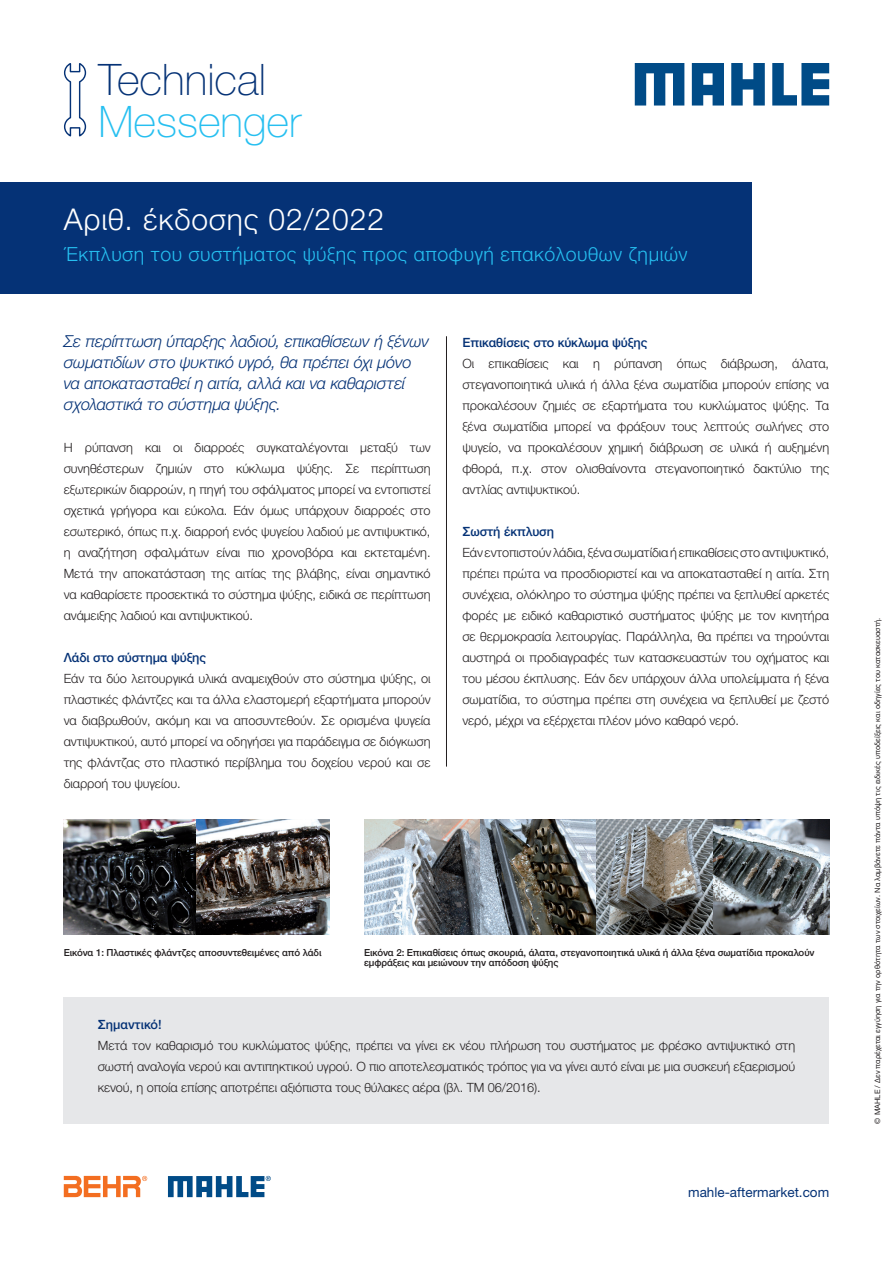
<style>
.page{position:relative;width:893px;height:1263px;background:#fff}
.page>*{position:absolute;margin:0;border:0;box-sizing:border-box;transform-origin:0 0}
.t1{font:100 43.5px "Helvetica Neue LT Pro";color:#053276}
.t2{font:100 43.5px "Helvetica Neue LT Pro";color:#26bff0}
.t3{font:300 30px "Helvetica Neue LTW1 G";letter-spacing:.03em;color:#fff}
.t4{font:300 19.5px "Helvetica Neue LTW1 G";letter-spacing:.03em;color:#26bff0}
.t5{font:italic 300 16.5px/21px "Helvetica Neue LTW1 G";letter-spacing:-.01em;color:#053276}
.t6{font:13.5px "Helvetica Neue LT Pro";color:#053276}
.t7{font:300 12.75px/21px "Helvetica Neue LTW1 G";letter-spacing:-.005em;color:#231f20;text-align:justify}
.t8{font:500 12.75px "Helvetica Neue LTW1 G";letter-spacing:-.005em;color:#053276}
.t9{font:500 9.75px/10.5px "Helvetica Neue LTW1 G";letter-spacing:-.01em;color:#231f20}
.t10{font:7.5px "Helvetica Neue LTW1 G";letter-spacing:.005em;color:#231f20}
.s1{font-family:"Helvetica Neue LT Pro"}
</style>
<div class="page">
<svg style="left:64px;top:63px;width:23px;height:74px"></svg>
<hr style="left:446px;top:336px;width:1px;height:431px;background:#231f20">
<div style="left:0;top:183px;width:751px;height:111px;background:#053276"></div>
<img style="left:64px;top:819px;width:133px;height:116px">
<img style="left:197px;top:819px;width:133px;height:116px">
<svg style="left:168px;top:1176px;width:103px;height:21px"></svg>
<svg style="left:64px;top:1175px;width:83px;height:22px"></svg>
<div style="left:64px;top:998px;width:765px;height:126px;background:#e6e7e9"></div>
<img style="left:364px;top:819px;width:116px;height:116px">
<img style="left:480px;top:819px;width:117px;height:116px">
<svg style="left:597px;top:819px;width:116px;height:116px;background:#777877"></svg>
<svg style="left:713px;top:819px;width:116px;height:116px;background:#747b7f"></svg>
<svg style="left:635px;top:63px;width:49px;height:43px"></svg>
<svg style="left:731px;top:63px;width:34px;height:43px"></svg>
<svg style="left:772px;top:63px;width:57px;height:43px"></svg>
<svg style="left:692px;top:63px;width:32px;height:43px"></svg>
<h1 class="t1" style="left:98px;top:53px;width:169px">Technical</h1>
<h1 class="t2" style="left:98px;top:95px;width:204px">Messenger</h1>
<h2 class="t3" style="left:64px;top:201px;width:322px">Αριθ. έκδοσης <span class="s1">02/2022</span></h2>
<h3 class="t4" style="left:64px;top:242px;width:625px">Έκπλυση του συστήματος ψύξης προς αποφυγή επακόλουθων ζημιών</h3>
<p class="t5" style="left:64px;top:330px;width:367px">Σε περίπτωση ύπαρξης λαδιού, επικαθίσεων ή ξένων σωματιδίων στο ψυκτικό υγρό, θα πρέπει όχι μόνο να αποκατασταθεί η αιτία, αλλά και να καθαριστεί σχολαστικά το σύστημα ψύξης.</p>
<p class="t7" style="left:64px;top:436px;width:368px">Η ρύπανση και οι διαρροές συγκαταλέγονται μεταξύ των συνηθέστερων ζημιών στο κύκλωμα ψύξης. Σε περίπτωση εξωτερικών διαρροών, η πηγή του σφάλματος μπορεί να εντοπιστεί σχετικά γρήγορα και εύκολα. Εάν όμως υπάρχουν διαρροές στο εσωτερικό, όπως π.χ. διαρροή ενός ψυγείου λαδιού με αντιψυκτικό, η αναζήτηση σφαλμάτων είναι πιο χρονοβόρα και εκτεταμένη.<br>Μετά την αποκατάσταση της αιτίας της βλάβης, είναι σημαντικό να καθαρίσετε προσεκτικά το σύστημα ψύξης, ειδικά σε περίπτωση ανάμειξης λαδιού και αντιψυκτικού.</p>
<p class="t8" style="left:64px;top:649px;width:144px">Λάδι στο σύστημα ψύξης</p>
<p class="t7" style="left:64px;top:667px;width:368px">Εάν τα δύο λειτουργικά υλικά αναμειχθούν στο σύστημα ψύξης, οι πλαστικές φλάντζες και τα άλλα ελαστομερή εξαρτήματα μπορούν να διαβρωθούν, ακόμη και να αποσυντεθούν. Σε ορισμένα ψυγεία αντιψυκτικού, αυτό μπορεί να οδηγήσει για παράδειγμα σε διόγκωση της φλάντζας στο πλαστικό περίβλημα του δοχείου νερού και σε διαρροή του ψυγείου.</p>
<p class="t8" style="left:462px;top:334px;width:187px">Επικαθίσεις στο κύκλωμα ψύξης</p>
<p class="t7" style="left:462px;top:352px;width:368px">Οι επικαθίσεις και η ρύπανση όπως διάβρωση, άλατα, στεγανοποιητικά υλικά ή άλλα ξένα σωματίδια μπορούν επίσης να προκαλέσουν ζημιές σε εξαρτήματα του κυκλώματος ψύξης. Τα ξένα σωματίδια μπορεί να φράξουν τους λεπτούς σωλήνες στο ψυγείο, να προκαλέσουν χημική διάβρωση σε υλικά ή αυξημένη φθορά, π.χ. στον ολισθαίνοντα στεγανοποιητικό δακτύλιο της αντλίας αντιψυκτικού.</p>
<p class="t8" style="left:462px;top:523px;width:93px">Σωστή έκπλυση</p>
<p class="t7" style="left:462px;top:541px;width:368px">Εάν εντοπιστούν λάδια, ξένα σωματίδια ή επικαθίσεις στο αντιψυκτικό, πρέπει πρώτα να προσδιοριστεί και να αποκατασταθεί η αιτία. Στη συνέχεια, ολόκληρο το σύστημα ψύξης πρέπει να ξεπλυθεί αρκετές φορές με ειδικό καθαριστικό συστήματος ψύξης με τον κινητήρα σε θερμοκρασία λειτουργίας. Παράλληλα, θα πρέπει να τηρούνται αυστηρά οι προδιαγραφές των κατασκευαστών του οχήματος και του μέσου έκπλυσης. Εάν δεν υπάρχουν άλλα υπολείμματα ή ξένα σωματίδια, το σύστημα πρέπει στη συνέχεια να ξεπλυθεί με ζεστό νερό, μέχρι να εξέρχεται πλέον μόνο καθαρό νερό.</p>
<p class="t9" style="left:64px;top:947px;width:259px">Εικόνα 1: Πλαστικές φλάντζες αποσυντεθειμένες από λάδι</p>
<p class="t9" style="left:364px;top:947px;width:452px">Εικόνα 2: Επικαθίσεις όπως σκουριά, άλατα, στεγανοποιητικά υλικά ή άλλα ξένα σωματίδια προκαλούν εμφράξεις και μειώνουν την απόδοση ψύξης</p>
<p class="t8" style="left:98px;top:1017px;width:65px">Σημαντικό!</p>
<p class="t7" style="left:98px;top:1035px;width:699px">Μετά τον καθαρισμό του κυκλώματος ψύξης, πρέπει να γίνει εκ νέου πλήρωση του συστήματος με φρέσκο αντιψυκτικό στη σωστή αναλογία νερού και αντιπηκτικού υγρού. Ο πιο αποτελεσματικός τρόπος για να γίνει αυτό είναι με μια συσκευή εξαερισμού κενού, η οποία επίσης αποτρέπει αξιόπιστα τους θύλακες αέρα (βλ. TM 06/2016).</p>
<p class="t6" style="left:688px;top:1184px;width:143px">mahle-aftermarket.com</p>
<p class="t10" style="left:873px;top:1124px;width:508px;rotate:-90deg">© MAHLE / Δεν παρέχεται εγγύηση για την ορθότητα των στοιχείων. Να λαμβάνετε πάντα υπόψη τις ειδικές υποδείξεις και οδηγίες του κατασκευαστή.</p>
</div>
